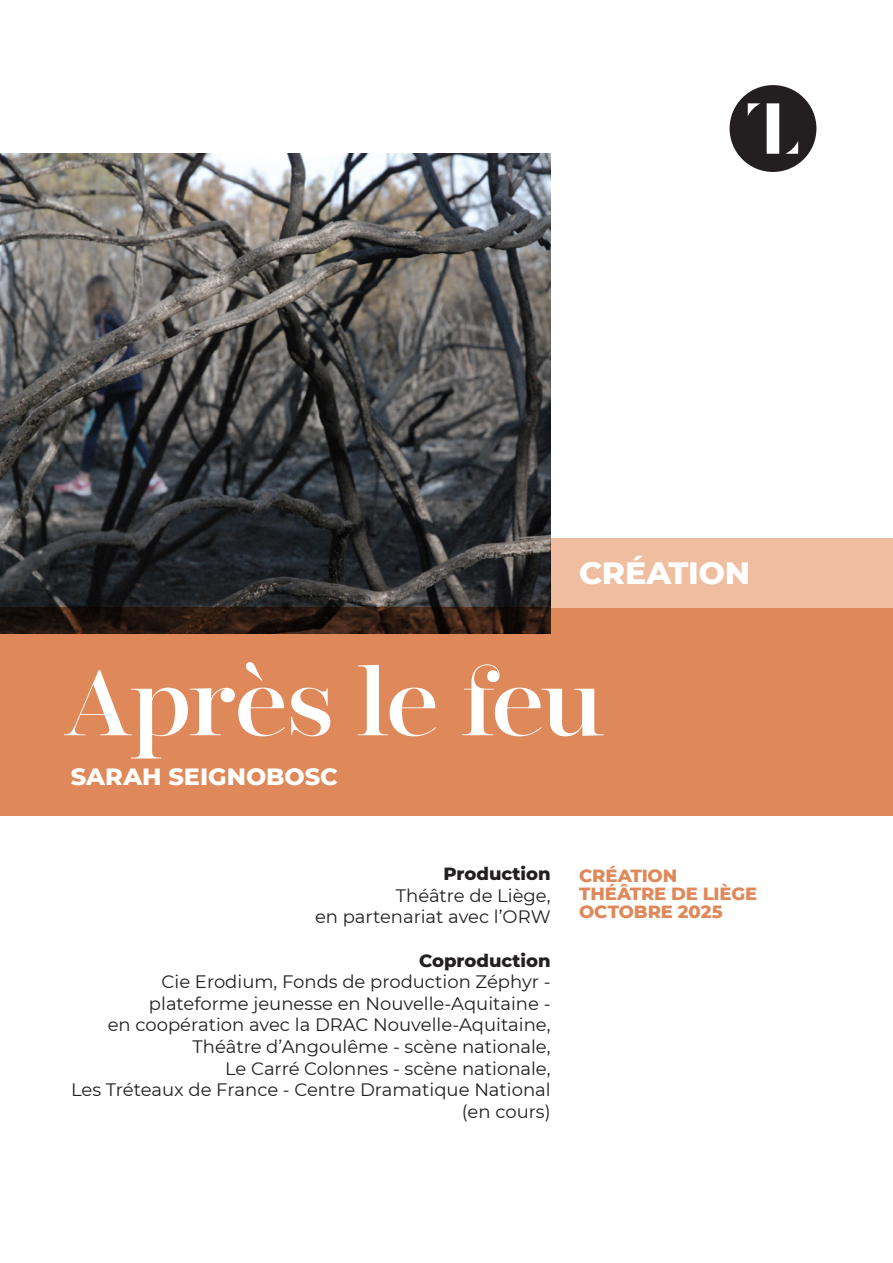
<style>
.page{position:relative;width:893px;height:1263px;background:#fff}
.page>*{position:absolute;margin:0;border:0;box-sizing:border-box;transform-origin:0 0}
.t1{font:93px "Encorpada Classic";letter-spacing:-.035em;color:#fff}
.t2{font:800 31.5px "Montserrat";letter-spacing:-.01em;color:#fff}
.t3{font:800 24px "Montserrat";color:#fff}
.t4{font:18px/21.6px "Montserrat";color:#231f20;text-align:right}
.t5{font:800 18px "Montserrat";letter-spacing:-.01em;color:#df8859}
.t6{font:800 18px "Montserrat";color:#231f20}
</style>
<div class="page">
<svg style="left:730px;top:85px;width:86px;height:87px"></svg>
<div style="left:0;top:607px;width:893px;height:208px;background:#df8859"></div>
<div style="left:551px;top:538px;width:342px;height:69px;background:#efbea0"></div>
<img style="left:0;top:154px;width:551px;height:480px">
<p class="t2" style="left:579px;top:549px;width:172px">CRÉATION</p>
<p class="t1" style="left:63px;top:639px;width:543px">Après le feu</p>
<p class="t3" style="left:71px;top:759px;width:268px">SARAH SEIGNOBOSC</p>
<p class="t6" style="left:443px;top:861px;width:109px">Production</p>
<p class="t4" style="left:396px;top:884px;width:156px">Théâtre de Liège,</p>
<p class="t4" style="left:315px;top:906px;width:237px">en partenariat avec l’ORW</p>
<p class="t6" style="left:419px;top:947px;width:133px">Coproduction</p>
<p class="t4" style="left:162px;top:970px;width:391px">Cie Erodium, Fonds de production Zéphyr -</p>
<p class="t4" style="left:149px;top:992px;width:403px">plateforme jeunesse en Nouvelle-Aquitaine -</p>
<p class="t4" style="left:108px;top:1014px;width:444px">en coopération avec la DRAC Nouvelle-Aquitaine,</p>
<p class="t4" style="left:193px;top:1035px;width:360px">Théâtre d’Angoulême - scène nationale,</p>
<p class="t4" style="left:225px;top:1057px;width:327px">Le Carré Colonnes - scène nationale,</p>
<p class="t4" style="left:71px;top:1078px;width:481px">Les Tréteaux de France - Centre Dramatique National (en cours)</p>
<p class="t5" style="left:579px;top:862px;width:100px">CRÉATION</p>
<p class="t5" style="left:579px;top:880px;width:180px">THÉÂTRE DE LIÈGE</p>
<p class="t5" style="left:579px;top:898px;width:145px">OCTOBRE 2025</p>
</div>
